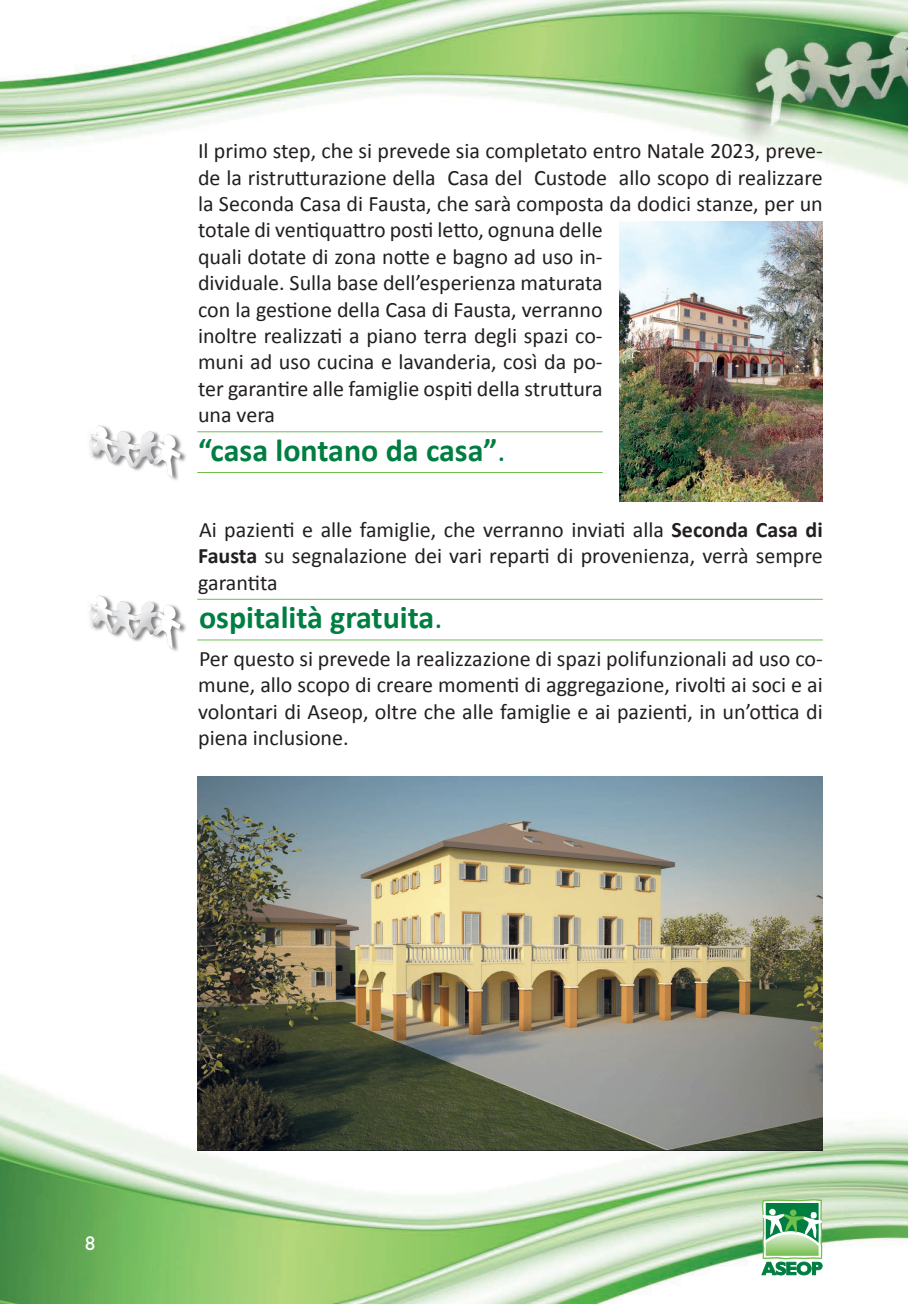
<style>
.page{position:relative;width:908px;height:1304px;background:#fff}
.page>*{position:absolute;margin:0;border:0;box-sizing:border-box;transform-origin:0 0}
.Normale__Web{font:700 32px "Calibri";color:#007e42}
.Normale__Web-2{font:22px/26.4px "Calibri";color:#231f20;text-align:justify}
.t1{font:20px "Gill Sans Std";color:#fff}
.s1{font-weight:400}
.s2{font-weight:700}
</style>
<div class="page">
<img style="left:0;top:0;width:907px;height:1304px">
<svg style="left:760px;top:1199px;width:62px;height:77px"></svg>
<img style="left:197px;top:776px;width:625px;height:375px">
<img style="left:619px;top:221px;width:203px;height:280px">
<img style="left:85px;top:421px;width:104px;height:61px">
<img style="left:85px;top:592px;width:104px;height:61px">
<hr style="left:197px;top:431px;width:405px;height:1px;background:#70bf4c">
<hr style="left:197px;top:472px;width:405px;height:1px;background:#70bf4c">
<hr style="left:197px;top:599px;width:625px;height:1px;background:#70bf4c">
<hr style="left:197px;top:639px;width:625px;height:1px;background:#70bf4c">
<p class="Normale__Web-2" style="left:198px;top:137px;width:626px;text-align:left">Il primo step, che si prevede sia completato entro Natale 2023, preve&shy;de la ristrutturazione della Casa del Custode allo scopo di realizzare la Seconda Casa di Fausta, che sarà composta da dodici stanze, per un totale di ventiquattro posti letto, ognuna delle<br>quali dotate di zona notte e bagno ad uso in-<br>dividuale. Sulla base dell’esperienza maturata<br>con la gestione della Casa di Fausta, verranno<br>inoltre realizzati a piano terra degli spazi co-<br>muni ad uso cucina e lavanderia, così da po-<br>ter garantire alle famiglie ospiti della struttura<br>una vera</p>
<p class="Normale__Web" style="left:198px;top:427px;width:309px">“casa lontano da casa”<span class="s1">.</span></p>
<p class="Normale__Web-2" style="left:198px;top:515px;width:626px">Ai pazienti e alle famiglie, che verranno inviati alla <span class="s2">Seconda Casa di Fausta</span> su segnalazione dei vari reparti di provenienza, verrà sempre garantita</p>
<p class="Normale__Web" style="left:199px;top:595px;width:245px">ospitalità gratuita<span class="s1">.</span></p>
<p class="Normale__Web-2" style="left:198px;top:644px;width:626px">Per questo si prevede la realizzazione di spazi polifunzionali ad uso co&shy;mune, allo scopo di creare momenti di aggregazione, rivolti ai soci e ai volontari di Aseop, oltre che alle famiglie e ai pazienti, in un’ottica di piena inclusione.</p>
<p class="t1" style="left:85px;top:1231px;width:11px">8</p>
</div>
